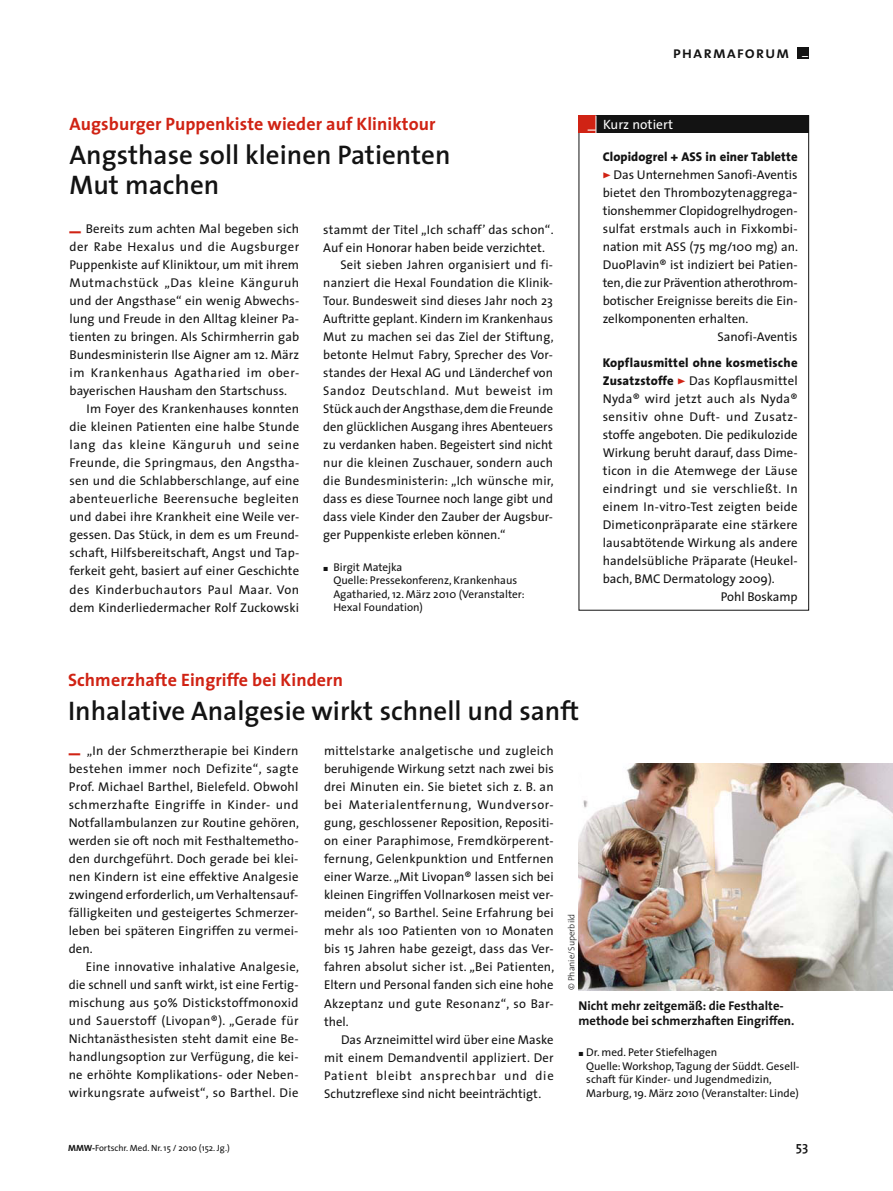
<style>
.page{position:relative;width:893px;height:1191px;background:#fff}
.page>*{position:absolute;margin:0;border:0;box-sizing:border-box;transform-origin:0 0}
.t1{font:600 27px/30px "The Sans";color:#131313}
.t2{font:700 18px "The Sans";letter-spacing:.005em;color:#d02314}
.t3{font:16.5px "The Sans Semi Bold Caps";letter-spacing:.05em;color:#131313}
.t4{font:13.5px "The Sans";letter-spacing:.005em;color:#fff;scale:1.2 1}
.t5{font:600 13.5px "The Sans";color:#131313}
.t6{font:12.75px/18px "The Sans";letter-spacing:.01em;color:#131313;text-align:justify}
.t7{font:12.75px "The Sans";letter-spacing:.035em;color:#131313}
.t8{font:12.75px "The Sans";letter-spacing:.04em;color:#131313}
.t9{font:700 12.75px/15px "The Sans";color:#131313}
.t10{font:12.75px "The Sans";letter-spacing:.045em;color:#131313}
.t11{font:800 12.75px "The Sans";letter-spacing:.005em;color:#131313}
.t12{font:12.75px "The Sans";letter-spacing:-.01em;color:#131313}
.t13{font:12.75px "The Sans";letter-spacing:.03em;color:#131313}
.t14{font:11.25px/13.5px "The Sans";color:#131313}
.t15{font:9px "The Sans";color:#131313}
.t16{font:300 9px "The Sans";color:#131313}
.s1{font-weight:900;color:#d02314}
.s2{font-family:"The Sans Expert";font-size:6px}
.s3{font-family:"The Sans Extra Bold Expert";color:#d02314}
.s4{font-size:15.75px}
.s5{font-weight:800}
.s6{font-weight:700}
</style>
<div class="page">
<div style="left:796px;top:47px;width:12px;height:11px;background:#131313"></div>
<div style="left:578px;top:115px;width:231px;height:496px;border:1px solid #131313"></div>
<div style="left:579px;top:116px;width:17px;height:17px;background:#d02314"></div>
<div style="left:596px;top:116px;width:212px;height:17px;background:#131313"></div>
<svg style="left:595px;top:116px;width:1px;height:17px"></svg>
<img style="left:578px;top:763px;width:314px;height:227px">
<h2 class="t2" style="left:69px;top:116px;width:367px">Augsburger Puppenkiste wieder auf Kliniktour</h2>
<h1 class="t1" style="left:69px;top:142px;width:382px">Angsthase soll kleinen Patienten<br>Mut machen</h1>
<p class="t6" style="left:69px;top:221px;width:231px"><span class="s1">–</span> Bereits zum achten Mal begeben sich</p>
<p class="t7" style="left:69px;top:242px;width:231px">der Rabe Hexalus und die Augsburger</p>
<p class="t6" style="left:69px;top:257px;width:231px">Puppenkiste auf Kliniktour, um mit ihrem</p>
<p class="t8" style="left:69px;top:278px;width:231px">Mutmachstück „Das kleine Känguruh</p>
<p class="t6" style="left:69px;top:293px;width:231px">und der Angsthase“ ein wenig Abwechs-</p>
<p class="t6" style="left:69px;top:311px;width:231px">lung und Freude in den Alltag kleiner Pa-</p>
<p class="t6" style="left:69px;top:329px;width:231px">tienten zu bringen. Als Schirmherrin gab</p>
<p class="t6" style="left:69px;top:347px;width:231px">Bundesministerin Ilse Aigner am 12. März</p>
<p class="t8" style="left:69px;top:368px;width:231px">im Krankenhaus Agatharied im ober-</p>
<p class="t6" style="left:69px;top:383px;width:219px">bayerischen Hausham den Startschuss.</p>
<p class="t6" style="left:86px;top:401px;width:214px">Im Foyer des Krankenhauses konnten</p>
<p class="t6" style="left:69px;top:419px;width:231px">die kleinen Patienten eine halbe Stunde</p>
<p class="t10" style="left:69px;top:440px;width:231px">lang das kleine Känguruh und seine</p>
<p class="t6" style="left:69px;top:455px;width:231px">Freunde, die Springmaus, den Angstha-</p>
<p class="t6" style="left:69px;top:473px;width:231px">sen und die Schlabberschlange, auf eine</p>
<p class="t7" style="left:69px;top:494px;width:231px">abenteuerliche Beerensuche begleiten</p>
<p class="t6" style="left:69px;top:509px;width:231px">und dabei ihre Krankheit eine Weile ver-</p>
<p class="t6" style="left:69px;top:527px;width:231px">gessen. Das Stück, in dem es um Freund-</p>
<p class="t6" style="left:69px;top:545px;width:231px">schaft, Hilfsbereitschaft, Angst und Tap-</p>
<p class="t6" style="left:69px;top:563px;width:231px">ferkeit geht, basiert auf einer Geschichte</p>
<p class="t8" style="left:69px;top:584px;width:231px">des Kinderbuchautors Paul Maar. Von</p>
<p class="t6" style="left:69px;top:599px;width:231px">dem Kinderliedermacher Rolf Zuckowski</p>
<p class="t6" style="left:323px;top:221px;width:232px">stammt der Titel „Ich schaff’ das schon“.</p>
<p class="t6" style="left:323px;top:239px;width:223px">Auf ein Honorar haben beide verzichtet.</p>
<p class="t6" style="left:340px;top:257px;width:214px">Seit sieben Jahren organisiert und fi-</p>
<p class="t6" style="left:323px;top:275px;width:231px">nanziert die Hexal Foundation die Klinik-</p>
<p class="t6" style="left:323px;top:293px;width:231px">Tour. Bundesweit sind dieses Jahr noch 23</p>
<p class="t6" style="left:323px;top:311px;width:231px">Auftritte geplant. Kindern im Krankenhaus</p>
<p class="t6" style="left:323px;top:329px;width:232px">Mut zu machen sei das Ziel der Stiftung,</p>
<p class="t6" style="left:323px;top:347px;width:231px">betonte Helmut Fabry, Sprecher des Vor-</p>
<p class="t6" style="left:323px;top:365px;width:231px">standes der Hexal AG und Länderchef von</p>
<p class="t10" style="left:323px;top:386px;width:231px">Sandoz Deutschland. Mut beweist im</p>
<p class="t6" style="left:323px;top:401px;width:231px">Stück auch der Angsthase, dem die Freunde</p>
<p class="t6" style="left:323px;top:419px;width:231px">den glücklichen Ausgang ihres Abenteuers</p>
<p class="t6" style="left:323px;top:437px;width:231px">zu verdanken haben. Begeistert sind nicht</p>
<p class="t6" style="left:323px;top:455px;width:231px">nur die kleinen Zuschauer, sondern auch</p>
<p class="t6" style="left:323px;top:473px;width:232px">die Bundesministerin: „Ich wünsche mir,</p>
<p class="t6" style="left:323px;top:491px;width:231px">dass es diese Tournee noch lange gibt und</p>
<p class="t6" style="left:323px;top:509px;width:231px">dass viele Kinder den Zauber der Augsbur-</p>
<p class="t6" style="left:323px;top:527px;width:184px">ger Puppenkiste erleben können.“</p>
<p class="t14" style="left:333px;top:561px;width:193px;text-indent:-10px"><span class="s2">ó</span> Birgit Matejka<br>Quelle: Pressekonferenz, Krankenhaus<br>Agatharied, 12. März 2010 (Veranstalter:<br>Hexal Foundation)</p>
<p class="t3" style="left:673px;top:42px;width:137px">pharmaforum <sub>–</sub></p>
<p class="t4" style="left:588px;top:119px;width:73px">– Kurz notiert</p>
<p class="t11" style="left:602px;top:151px;width:196px">Clopidogrel + ASS in einer Tablette</p>
<p class="t6" style="left:602px;top:166px;width:196px"><span class="s3">ÿ</span> Das Unternehmen Sanofi-Aventis</p>
<p class="t6" style="left:602px;top:184px;width:196px">bietet den Thrombozytenaggrega<span class="s4">-</span></p>
<p class="t6" style="left:602px;top:202px;width:196px">tionshemmer Clopidogrelhydrogen-</p>
<p class="t6" style="left:602px;top:220px;width:196px">sulfat erstmals auch in Fixkombi-</p>
<p class="t6" style="left:602px;top:238px;width:197px">nation mit ASS (75 mg/100 mg) an.</p>
<p class="t6" style="left:602px;top:256px;width:196px">DuoPlavin® ist indiziert bei Patien-</p>
<p class="t12" style="left:602px;top:277px;width:196px">ten, die zur Prävention athero throm-</p>
<p class="t6" style="left:602px;top:293px;width:196px">botischer Ereignisse bereits die Ein-</p>
<p class="t6" style="left:602px;top:311px;width:147px">zelkomponenten erhalten.</p>
<p class="t6" style="left:717px;top:329px;width:82px">Sanofi-Aventis</p>
<p class="t11" style="left:602px;top:357px;width:196px">Kopflausmittel ohne kosmetische</p>
<p class="t6" style="left:602px;top:373px;width:196px"><span class="s5">Zusatzstoffe</span> <span class="s3">ÿ</span> Das Kopflausmittel</p>
<p class="t6" style="left:602px;top:391px;width:196px">Nyda® wird jetzt auch als Nyda®</p>
<p class="t7" style="left:602px;top:412px;width:196px">sensitiv ohne Duft- und Zusatz-</p>
<p class="t6" style="left:602px;top:427px;width:196px">stoffe angeboten. Die pedikulozide</p>
<p class="t6" style="left:602px;top:445px;width:196px">Wirkung beruht darauf, dass Dime-</p>
<p class="t6" style="left:602px;top:463px;width:196px">ticon in die Atemwege der Läuse</p>
<p class="t13" style="left:602px;top:484px;width:196px">eindringt und sie verschließt. In</p>
<p class="t6" style="left:602px;top:499px;width:196px">einem In-vitro-Test zeigten beide</p>
<p class="t6" style="left:602px;top:517px;width:196px">Dimeticonpräparate eine stärkere</p>
<p class="t6" style="left:602px;top:535px;width:196px">lausabtötende Wirkung als andere</p>
<p class="t6" style="left:602px;top:553px;width:196px">handelsübliche Präparate (Heukel-</p>
<p class="t6" style="left:602px;top:571px;width:173px">bach, BMC Dermatology 2009).</p>
<p class="t6" style="left:721px;top:589px;width:78px">Pohl Boskamp</p>
<h2 class="t2" style="left:68px;top:672px;width:276px">Schmerzhafte Eingriffe bei Kindern</h2>
<h1 class="t1" style="left:68px;top:698px;width:512px">Inhalative Analgesie wirkt schnell und sanft</h1>
<p class="t6" style="left:69px;top:743px;width:232px"><span class="s1">–</span> „In der Schmerztherapie bei Kindern bestehen immer noch Defizite“, sagte Prof. Michael Barthel, Bielefeld. Obwohl schmerzhafte Eingriffe in Kinder- und Notfallambulanzen zur Routine gehören, werden sie oft noch mit Festhaltemetho&shy;den durchgeführt. Doch gerade bei klei&shy;nen Kindern ist eine effektive Analgesie zwingend erforderlich, um Verhaltensauf&shy;fälligkeiten und gesteigertes Schmerzer&shy;leben bei späteren Eingriffen zu vermei&shy;den.</p>
<p class="t6" style="left:69px;top:959px;width:232px;text-indent:17px">Eine innovative inhalative Analgesie, die schnell und sanft wirkt, ist eine Fertig&shy;mischung aus 50% Distickstoffmonoxid und Sauerstoff (Livopan®). „Gerade für Nichtanästhesisten steht damit eine Be&shy;handlungsoption zur Verfügung, die kei&shy;ne erhöhte Komplikations- oder Neben&shy;wirkungsrate aufweist“, so Barthel. Die</p>
<p class="t6" style="left:324px;top:743px;width:232px">mittelstarke analgetische und zugleich beruhigende Wirkung setzt nach zwei bis drei Minuten ein. Sie bietet sich z. B. an bei Materialentfernung, Wundversor&shy;gung, geschlossener Reposition, Repositi&shy;on einer Paraphimose, Fremdkörperent&shy;fernung, Gelenkpunktion und Entfernen einer Warze. „Mit Livopan® lassen sich bei kleinen Eingriffen Vollnarkosen meist ver&shy;meiden“, so Barthel. Seine Erfahrung bei mehr als 100 Patienten von 10 Monaten bis 15 Jahren habe gezeigt, dass das Ver&shy;fahren absolut sicher ist. „Bei Patienten, Eltern und Personal fanden sich eine hohe Akzeptanz und gute Resonanz“, so Bar&shy;thel.</p>
<p class="t6" style="left:324px;top:1031px;width:231px;text-indent:17px">Das Arzneimittel wird über eine Maske mit einem Demandventil appliziert. Der Patient bleibt ansprechbar und die Schutzreflexe sind nicht beeinträchtigt.</p>
<p class="t16" style="left:568px;top:990px;width:78px;rotate:-90deg">© Phanie/Superbild</p>
<p class="t9" style="left:578px;top:999px;width:217px">Nicht mehr zeitgemäß: die Festhalte&shy;methode bei schmerzhaften Eingriffen.</p>
<p class="t14" style="left:586px;top:1047px;width:215px;text-indent:-8px"><span class="s2">ó</span> Dr. med. Peter Stiefelhagen<br>Quelle: Workshop, Tagung der Süddt. Gesell&shy;schaft für Kinder- und Jugendmedizin, Marburg, 19. März 2010 (Veranstalter: Linde)</p>
<p class="t15" style="left:68px;top:1145px;width:163px"><span class="s6">MMW-</span>Fortschr. Med. Nr. 15 / 2010 (152. Jg.)</p>
<p class="t5" style="left:795px;top:1142px;width:14px">53</p>
</div>
